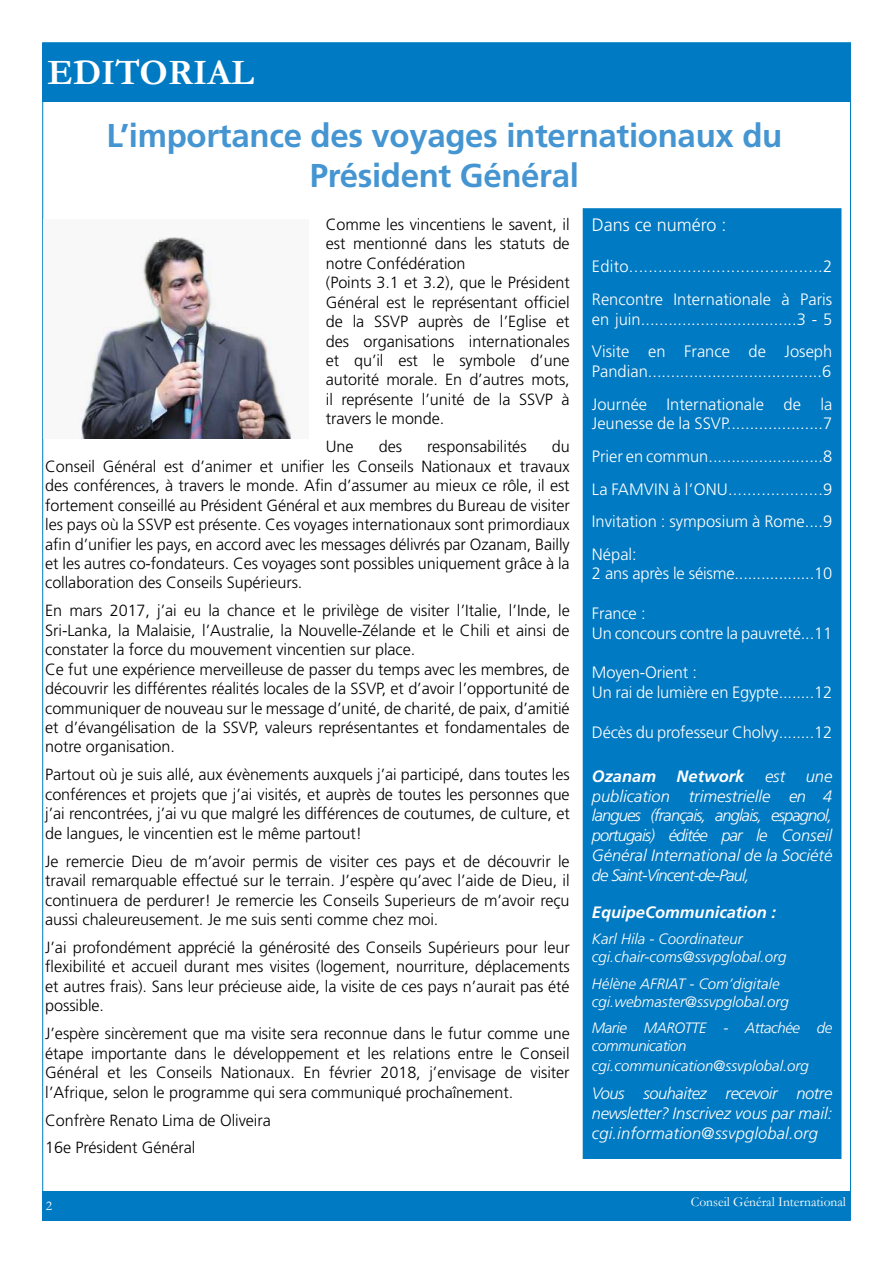
<style>
.page{position:relative;width:893px;height:1263px;background:#fff}
.page>*{position:absolute;margin:0;border:0;box-sizing:border-box;transform-origin:0 0}
.t1{font:700 36px "Garamond";color:#fff}
.t2{font:700 33px/39.6px "Frutiger LT Pro";letter-spacing:-.01em;color:#4495d1;text-align:center}
.t3{font:300 18px "Frutiger LT Pro";color:#fff}
.t4{font:300 16.5px/32.5px "Frutiger LT Pro";color:#fff}
.t5{font:italic 300 16.5px/19.8px "Frutiger LT Pro";color:#fff;text-align:justify}
.t6{font:italic 700 16.5px "Frutiger LT Pro";color:#fff}
.t7{font:300 16.2px/19.5px "Frutiger LT Pro";letter-spacing:-.005em;color:#000;text-align:justify}
.t8{font:italic 300 15px/18px "Frutiger LT Pro";color:#fff}
.t9{font:italic 300 15px/18px "Frutiger LT Pro";letter-spacing:-.025em;color:#fff}
.t10{font:13.5px "Garamond";color:#fff}
.s1{font-weight:700}
</style>
<div class="page">
<div style="left:43px;top:1191px;width:807px;height:29px;background:#007ac2"></div>
<div style="left:43px;top:43px;width:807px;height:59px;background:#007ac2"></div>
<img style="left:79px;top:237px;width:216px;height:202px">
<div style="left:583px;top:209px;width:258px;height:949px;background:#007ac2"></div>
<h1 class="t1" style="left:48px;top:48px;width:208px">EDITORIAL</h1>
<h2 class="t2" style="left:106px;top:116px;width:677px">L’importance des voyages internationaux du<br>Président Général</h2>
<p class="t7" style="left:326px;top:215px;width:245px;text-align:left">Comme les vincentiens le savent, il est mentionné dans les statuts de notre Confédération<br>(Points 3.1 et 3.2), que le Président<br>Général est le représentant officiel de la SSVP auprès de l’Eglise et des organisations internationales et qu’il est le symbole d’une autorité morale. En d’autres mots, il représente l’unité de la SSVP à travers le monde.</p>
<p class="t7" style="left:326px;top:437px;width:29px">Une</p>
<p class="t7" style="left:379px;top:437px;width:25px">des</p>
<p class="t7" style="left:427px;top:437px;width:101px">responsabilités</p>
<p class="t3" style="left:592px;top:214px;width:136px">Dans ce numéro :</p>
<p class="t4" style="left:592px;top:250px;width:242px">Edito........................................2<br>Rencontre Internationale à Paris</p>
<p class="t4" style="left:592px;top:303px;width:242px">en juin..................................3 - 5<br>Visite en France de Joseph</p>
<p class="t4" style="left:592px;top:355px;width:242px">Pandian......................................6<br>Journée Internationale de la</p>
<p class="t4" style="left:592px;top:407px;width:242px;text-align:justify">Jeunesse de la SSVP.....................7<br>Prier en commun.........................8<br>La FAMVIN à l’ONU....................9<br>Invitation : symposium à Rome....9<br>Népal:</p>
<p class="t4" style="left:592px;top:558px;width:242px">2 ans après le séisme..................10</p>
<p class="t4" style="left:592px;top:603px;width:242px;line-height:19.8px">France :<br>Un concours contre la pauvreté...11</p>
<p class="t4" style="left:592px;top:663px;width:242px;line-height:19.8px">Moyen-Orient :<br>Un rai de lumière en Egypte........12</p>
<p class="t4" style="left:592px;top:716px;width:242px">Décès du professeur Cholvy........12</p>
<p class="t5" style="left:592px;top:766px;width:242px"><span class="s1">Ozanam Network</span> est une publication trimestrielle en 4 langues (français, anglais, espagnol, portugais) éditée par le Conseil Général International de la Société de Saint-Vincent-de-Paul,</p>
<p class="t6" style="left:592px;top:902px;width:186px">EquipeCommunication :</p>
<p class="t8" style="left:592px;top:930px;width:196px">Karl Hila - Coordinateur cgi.chair-coms@ssvpglobal.org</p>
<p class="t8" style="left:592px;top:974px;width:199px">Hélène AFRIAT - Com’digitale cgi.webmaster@ssvpglobal.org</p>
<p class="t9" style="left:592px;top:1019px;width:242px">Marie MAROTTE - Attachée de communication</p>
<p class="t8" style="left:592px;top:1057px;width:219px">cgi.communication@ssvplobal.org</p>
<p class="t5" style="left:592px;top:1084px;width:242px">Vous souhaitez recevoir notre newsletter? Inscrivez vous par mail: cgi.information@ssvpglobal.org</p>
<p class="t7" style="left:45px;top:437px;width:526px;text-indent:506px">du Conseil Général est d’animer et unifier les Conseils Nationaux et travaux des conférences, à travers le monde. Afin d’assumer au mieux ce rôle, il est fortement conseillé au Président Général et aux membres du Bureau de visiter les pays où la SSVP est présente. Ces voyages internationaux sont primordiaux afin d’unifier les pays, en accord avec les messages délivrés par Ozanam, Bailly et les autres co-fondateurs. Ces voyages sont possibles uniquement grâce à la collaboration des Conseils Supérieurs.</p>
<p class="t7" style="left:45px;top:601px;width:526px;text-align:left">En mars 2017, j’ai eu la chance et le privilège de visiter l’Italie, l’Inde, le Sri-Lanka, la Malaisie, l’Australie, la Nouvelle-Zélande et le Chili et ainsi de constater la force du mouvement vincentien sur place.<br>Ce fut une expérience merveilleuse de passer du temps avec les membres, de découvrir les différentes réalités locales de la SSVP, et d’avoir l’opportunité de communiquer de nouveau sur le message d’unité, de charité, de paix, d’amitié et d’évangélisation de la SSVP, valeurs représentantes et fondamentales de notre organisation.</p>
<p class="t7" style="left:45px;top:765px;width:526px">Partout où je suis allé, aux évènements auxquels j’ai participé, dans toutes les conférences et projets que j’ai visités, et auprès de toutes les personnes que j’ai rencontrées, j’ai vu que malgré les différences de coutumes, de culture, et de langues, le vincentien est le même partout!</p>
<p class="t7" style="left:45px;top:851px;width:526px">Je remercie Dieu de m’avoir permis de visiter ces pays et de découvrir le travail remarquable effectué sur le terrain. J’espère qu’avec l’aide de Dieu, il continuera de perdurer! Je remercie les Conseils Superieurs de m’avoir reçu aussi chaleureusement. Je me suis senti comme chez moi.</p>
<p class="t7" style="left:45px;top:938px;width:526px">J’ai profondément apprécié la générosité des Conseils Supérieurs pour leur flexibilité et accueil durant mes visites (logement, nourriture, déplacements et autres frais). Sans leur précieuse aide, la visite de ces pays n’aurait pas été possible.</p>
<p class="t7" style="left:45px;top:1024px;width:526px">J’espère sincèrement que ma visite sera reconnue dans le futur comme une étape importante dans le développement et les relations entre le Conseil Général et les Conseils Nationaux. En février 2018, j’envisage de visiter l’Afrique, selon le programme qui sera communiqué prochaînement.</p>
<p class="t7" style="left:45px;top:1106px;width:227px;line-height:27.9px">Confrère Renato Lima de Oliveira<br>16e Président Général</p>
<p class="t10" style="left:46px;top:1197px;width:8px">2</p>
<p class="t10" style="left:691px;top:1192px;width:157px">Conseil Général International</p>
</div>
